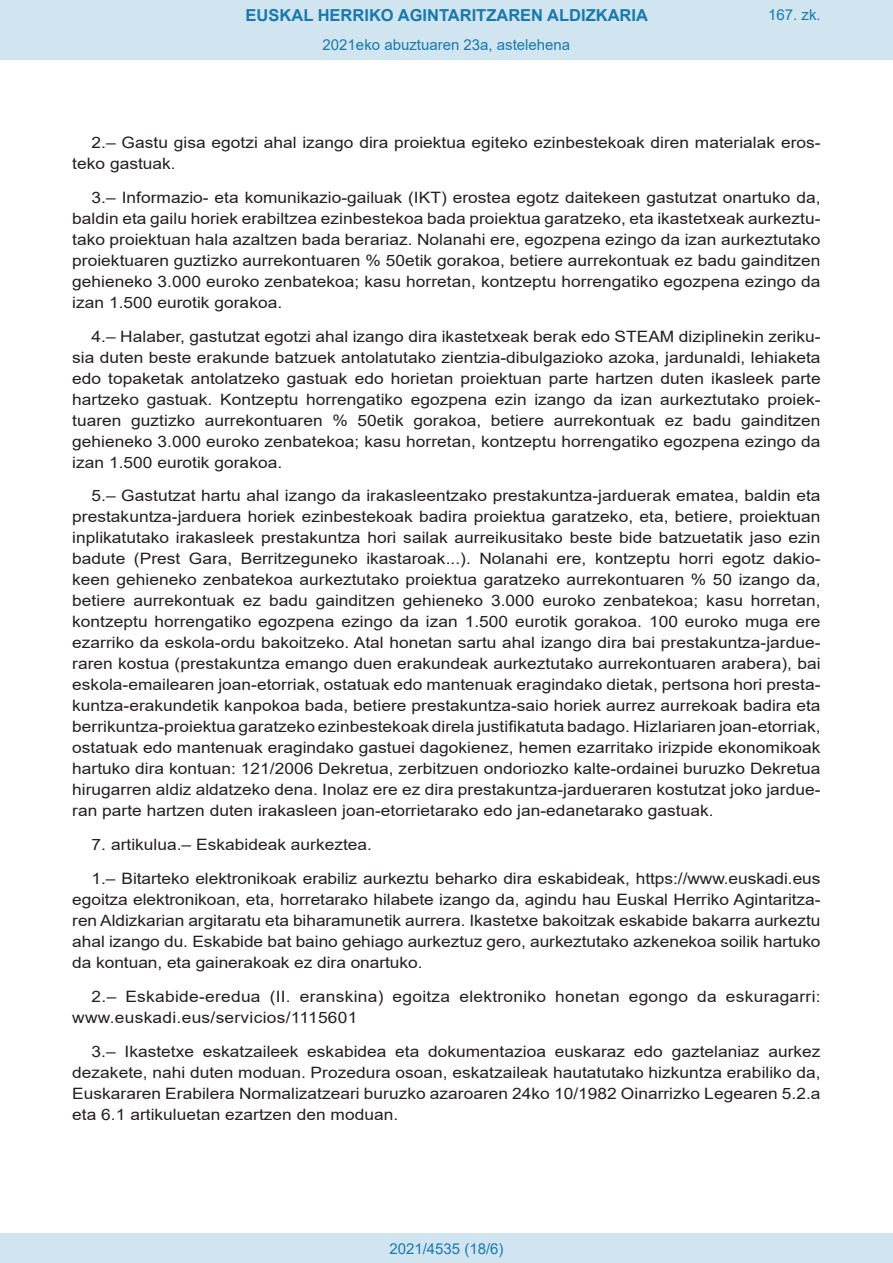
<style>
.page{position:relative;width:893px;height:1263px;background:#fff}
.page>*{position:absolute;margin:0;border:0;box-sizing:border-box;transform-origin:0 0}
.t1{font:700 16.5px "Arial";color:#1879ad}
.BOPVDetalle{font:15.6px/21px "Arial";color:#231f20;text-align:justify;scale:1.11 1}
.Paginacion_Centro{font:15px "Arial";color:#1879ad}
</style>
<div class="page">
<div style="left:0;top:0;width:893px;height:60px;background:#d0e5f0"></div>
<div style="left:0;top:1233px;width:893px;height:30px;background:#d0e5f0"></div>
<p class="t1" style="left:246px;top:3px;width:404px">EUSKAL HERRIKO AGINTARITZAREN ALDIZKARIA</p>
<p class="Paginacion_Centro" style="left:323px;top:35px;width:249px">2021eko abuztuaren 23a, astelehena</p>
<p class="Paginacion_Centro" style="left:768px;top:5px;width:54px">167. zk.</p>
<p class="BOPVDetalle" style="left:72px;top:132px;width:676px;text-indent:19px">2.– Gastu gisa egotzi ahal izango dira proiektua egiteko ezinbestekoak diren materialak eros&shy;teko gastuak.</p>
<p class="BOPVDetalle" style="left:72px;top:187px;width:676px;text-indent:19px">3.– Informazio- eta komunikazio-gailuak (IKT) erostea egotz daitekeen gastutzat onartuko da, baldin eta gailu horiek erabiltzea ezinbestekoa bada proiektua garatzeko, eta ikastetxeak aurkeztu&shy;tako proiektuan hala azaltzen bada berariaz. Nolanahi ere, egozpena ezingo da izan aurkeztutako proiektuaren guztizko aurrekontuaren % 50etik gorakoa, betiere aurrekontuak ez badu gainditzen gehieneko 3.000 euroko zenbatekoa; kasu horretan, kontzeptu horrengatiko egozpena ezingo da izan 1.500 eurotik gorakoa.</p>
<p class="BOPVDetalle" style="left:72px;top:326px;width:676px;text-indent:19px">4.– Halaber, gastutzat egotzi ahal izango dira ikastetxeak berak edo STEAM diziplinekin zeriku&shy;sia duten beste erakunde batzuek antolatutako zientzia-dibulgazioko azoka, jardunaldi, lehiaketa edo topaketak antolatzeko gastuak edo horietan proiektuan parte hartzen duten ikasleek parte hartzeko gastuak. Kontzeptu horrengatiko egozpena ezin izango da izan aurkeztutako proiek&shy;tuaren guztizko aurrekontuaren % 50etik gorakoa, betiere aurrekontuak ez badu gainditzen gehieneko 3.000 euroko zenbatekoa; kasu horretan, kontzeptu horrengatiko egozpena ezingo da izan 1.500 eurotik gorakoa.</p>
<p class="BOPVDetalle" style="left:72px;top:485px;width:676px;text-indent:19px">5.– Gastutzat hartu ahal izango da irakasleentzako prestakuntza-jarduerak ematea, baldin eta prestakuntza-jarduera horiek ezinbestekoak badira proiektua garatzeko, eta, betiere, proiektuan inplikatutako irakasleek prestakuntza hori sailak aurreikusitako beste bide batzuetatik jaso ezin badute (Prest Gara, Berritzeguneko ikastaroak...). Nolanahi ere, kontzeptu horri egotz dakio&shy;keen gehieneko zenbatekoa aurkeztutako proiektua garatzeko aurrekontuaren % 50 izango da, betiere aurrekontuak ez badu gainditzen gehieneko 3.000 euroko zenbatekoa; kasu horretan, kontzeptu horrengatiko egozpena ezingo da izan 1.500 eurotik gorakoa. 100 euroko muga ere ezarriko da eskola-ordu bakoitzeko. Atal honetan sartu ahal izango dira bai prestakuntza-jardue&shy;raren kostua (prestakuntza emango duen erakundeak aurkeztutako aurrekontuaren arabera), bai eskola-emailearen joan-etorriak, ostatuak edo mantenuak eragindako dietak, pertsona hori presta&shy;kuntza-erakundetik kanpokoa bada, betiere prestakuntza-saio horiek aurrez aurrekoak badira eta berrikuntza-proiektua garatzeko ezinbestekoak direla justifikatuta badago. Hizlariaren joan-etorriak, ostatuak edo mantenuak eragindako gastuei dagokienez, hemen ezarritako irizpide ekonomikoak hartuko dira kontuan: 121/2006 Dekretua, zerbitzuen ondoriozko kalte-ordainei buruzko Dekretua hirugarren aldiz aldatzeko dena. Inolaz ere ez dira prestakuntza-jardueraren kostutzat joko jardue&shy;ran parte hartzen duten irakasleen joan-etorrietarako edo jan-edanetarako gastuak.</p>
<p class="BOPVDetalle" style="left:92px;top:834px;width:254px">7. artikulua.– Eskabideak aurkeztea.</p>
<p class="BOPVDetalle" style="left:72px;top:868px;width:676px;text-indent:19px">1.– Bitarteko elektronikoak erabiliz aurkeztu beharko dira eskabideak, https://www.euskadi.eus egoitza elektronikoan, eta, horretarako hilabete izango da, agindu hau Euskal Herriko Agintaritza&shy;ren Aldizkarian argitaratu eta biharamunetik aurrera. Ikastetxe bakoitzak eskabide bakarra aurkeztu ahal izango du. Eskabide bat baino gehiago aurkeztuz gero, aurkeztutako azkenekoa soilik hartuko da kontuan, eta gainerakoak ez dira onartuko.</p>
<p class="BOPVDetalle" style="left:72px;top:986px;width:676px;text-indent:19px">2.– Eskabide-eredua (II. eranskina) egoitza elektroniko honetan egongo da eskuragarri: www.euskadi.eus/servicios/1115601</p>
<p class="BOPVDetalle" style="left:72px;top:1040px;width:676px;text-indent:19px">3.– Ikastetxe eskatzaileek eskabidea eta dokumentazioa euskaraz edo gaztelaniaz aurkez dezakete, nahi duten moduan. Prozedura osoan, eskatzaileak hautatutako hizkuntza erabiliko da, Euskararen Erabilera Normalizatzeari buruzko azaroaren 24ko 10/1982 Oinarrizko Legearen 5.2.a eta 6.1 artikuluetan ezartzen den moduan.</p>
<p class="Paginacion_Centro" style="left:389px;top:1238px;width:116px">2021/4535 (18/6)</p>
</div>
